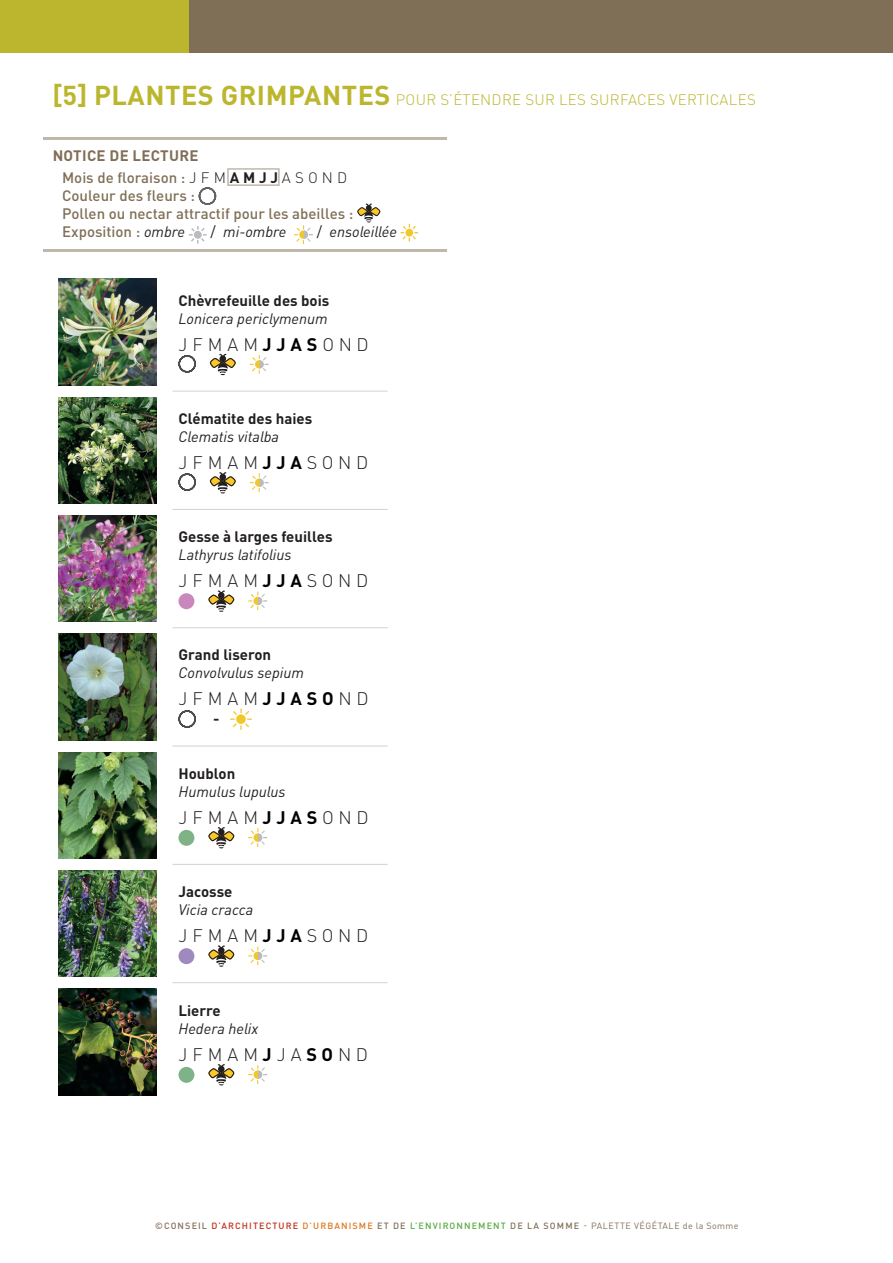
<style>
.page{position:relative;width:893px;height:1263px;background:#fff}
.page>*{position:absolute;margin:0;border:0;box-sizing:border-box;transform-origin:0 0}
.t1{font:300 18px "DIN Pro";color:#231f20}
.t2{font:italic 15px "DIN Pro";color:#231f20}
.t3{font:500 15px "DIN Pro";color:#806f57}
.t4{font:700 15px "DIN Pro";color:#231f20}
.t5{font:300 15px "DIN Pro";letter-spacing:.02em;color:#bcb62e}
.t6{font:700 15px "DIN Pro";letter-spacing:.02em;color:#806f57}
.t7{font:9px "DIN Pro";letter-spacing:.06em;color:#806f57}
.s1{font-weight:700;font-size:27px}
.s2{font-weight:300;color:#231f20}
.s3{font-weight:700;color:#231f20}
.s4{font-weight:400;font-style:italic;color:#231f20}
.s5{font-style:normal}
.s6{font-weight:700;color:#000}
.s7{font-weight:500}
.s8{font-weight:500;color:#c02d19}
.s9{font-weight:500;color:#de761b}
.s10{font-weight:500;color:#56ab40}
</style>
<div class="page">
<svg style="left:198px;top:187px;width:19px;height:18px"></svg>
<svg style="left:357px;top:203px;width:24px;height:19px"></svg>
<svg style="left:189px;top:226px;width:18px;height:18px"></svg>
<svg style="left:294px;top:225px;width:19px;height:18px"></svg>
<svg style="left:401px;top:224px;width:17px;height:18px"></svg>
<hr style="left:172px;top:864px;width:216px;height:1px;background:#d1d2d4">
<hr style="left:172px;top:627px;width:216px;height:1px;background:#d1d2d4">
<hr style="left:172px;top:746px;width:216px;height:1px;background:#d1d2d4">
<hr style="left:172px;top:391px;width:216px;height:1px;background:#d1d2d4">
<hr style="left:172px;top:509px;width:216px;height:1px;background:#d1d2d4">
<hr style="left:172px;top:982px;width:216px;height:1px;background:#d1d2d4">
<img style="left:59px;top:279px;width:97px;height:106px">
<svg style="left:178px;top:355px;width:18px;height:18px"></svg>
<svg style="left:209px;top:353px;width:27px;height:22px"></svg>
<svg style="left:250px;top:355px;width:19px;height:18px"></svg>
<img style="left:59px;top:397px;width:97px;height:106px">
<svg style="left:178px;top:473px;width:18px;height:18px"></svg>
<svg style="left:209px;top:472px;width:27px;height:21px"></svg>
<svg style="left:250px;top:473px;width:19px;height:18px"></svg>
<img style="left:59px;top:515px;width:97px;height:107px">
<svg style="left:178px;top:593px;width:16px;height:16px"></svg>
<svg style="left:208px;top:590px;width:27px;height:22px"></svg>
<svg style="left:248px;top:592px;width:19px;height:18px"></svg>
<img style="left:59px;top:634px;width:97px;height:106px">
<svg style="left:178px;top:710px;width:18px;height:18px"></svg>
<svg style="left:230px;top:708px;width:22px;height:22px"></svg>
<img style="left:59px;top:752px;width:97px;height:106px">
<svg style="left:178px;top:830px;width:16px;height:16px"></svg>
<svg style="left:208px;top:827px;width:27px;height:21px"></svg>
<svg style="left:248px;top:828px;width:19px;height:18px"></svg>
<img style="left:59px;top:870px;width:97px;height:107px">
<svg style="left:178px;top:948px;width:16px;height:16px"></svg>
<svg style="left:208px;top:945px;width:27px;height:22px"></svg>
<svg style="left:248px;top:946px;width:19px;height:19px"></svg>
<img style="left:59px;top:989px;width:97px;height:106px">
<svg style="left:178px;top:1067px;width:16px;height:16px"></svg>
<svg style="left:208px;top:1064px;width:27px;height:21px"></svg>
<svg style="left:248px;top:1065px;width:19px;height:18px"></svg>
<div style="left:189px;top:0;width:704px;height:53px;background:#806f57"></div>
<div style="left:0;top:0;width:189px;height:53px;background:#bcb62e"></div>
<hr style="left:43px;top:138px;width:403px;height:2px;background:#806f57">
<hr style="left:43px;top:250px;width:403px;height:2px;background:#806f57">
<p class="t5" style="left:52px;top:88px;width:705px"><span class="s1">[5] PLANTES GRIMPANTES</span> POUR S’ÉTENDRE SUR LES SURFACES VERTICALES</p>
<p class="t6" style="left:53px;top:143px;width:147px">NOTICE DE LECTURE</p>
<p class="t3" style="left:62px;top:165px;width:287px">Mois de floraison : <span class="s2">J F M</span> <span class="s3">A M J J</span> <span class="s2">A S O N D</span></p>
<p class="t3" style="left:62px;top:183px;width:134px">Couleur des fleurs :</p>
<p class="t3" style="left:62px;top:202px;width:293px">Pollen ou nectar attractif pour les abeilles :</p>
<p class="t3" style="left:62px;top:220px;width:125px">Exposition : <span class="s4">ombre</span></p>
<p class="t2" style="left:210px;top:220px;width:78px"><span class="s5">/</span> mi-ombre</p>
<p class="t2" style="left:317px;top:220px;width:82px"><span class="s5">/</span> ensoleillée</p>
<p class="t4" style="left:178px;top:288px;width:152px">Chèvrefeuille des bois</p>
<p class="t2" style="left:178px;top:307px;width:151px">Lonicera periclymenum</p>
<p class="t1" style="left:179px;top:330px;width:192px">J F M A M<span class="s6">J JAS</span> O N D</p>
<p class="t4" style="left:178px;top:406px;width:135px">Clématite des haies</p>
<p class="t2" style="left:178px;top:425px;width:102px">Clematis vitalba</p>
<p class="t1" style="left:179px;top:449px;width:191px">J F M A M<span class="s6">J JA</span> S O N D</p>
<p class="t4" style="left:178px;top:524px;width:156px">Gesse à larges feuilles</p>
<p class="t2" style="left:178px;top:543px;width:115px">Lathyrus latifolius</p>
<p class="t1" style="left:179px;top:567px;width:191px">J F M A M<span class="s6">J JA</span> S O N D</p>
<p class="t4" style="left:178px;top:642px;width:94px">Grand liseron</p>
<p class="t2" style="left:178px;top:661px;width:127px">Convolvulus sepium</p>
<p class="t1" style="left:179px;top:685px;width:191px">J F M A M<span class="s6">J JAS O</span> N D</p>
<p class="t4" style="left:213px;top:706px;width:8px">-</p>
<p class="t4" style="left:178px;top:761px;width:58px">Houblon</p>
<p class="t2" style="left:178px;top:780px;width:109px">Humulus lupulus</p>
<p class="t1" style="left:179px;top:804px;width:192px">J F M A M<span class="s6">J JAS</span> O N D</p>
<p class="t4" style="left:178px;top:879px;width:55px">Jacosse</p>
<p class="t2" style="left:178px;top:898px;width:76px">Vicia cracca</p>
<p class="t1" style="left:179px;top:922px;width:191px">J F M A M<span class="s6">J JA</span> S O N D</p>
<p class="t4" style="left:178px;top:998px;width:44px">Lierre</p>
<p class="t2" style="left:178px;top:1017px;width:81px">Hedera helix</p>
<p class="t1" style="left:179px;top:1041px;width:191px">J F M A M <span class="s6">J</span> J A <span class="s6">S O</span> N D</p>
<p class="t7" style="left:155px;top:1219px;width:585px"><span class="s7">©CONSEIL</span> <span class="s8">D’ARCHITECTURE</span> <span class="s9">D’URBANISME</span> <span class="s7">ET DE</span> <span class="s10">L’ENVIRONNEMENT</span> <span class="s7">DE LA SOMME</span> - PALETTE VÉGÉTALE de la Somme</p>
</div>
